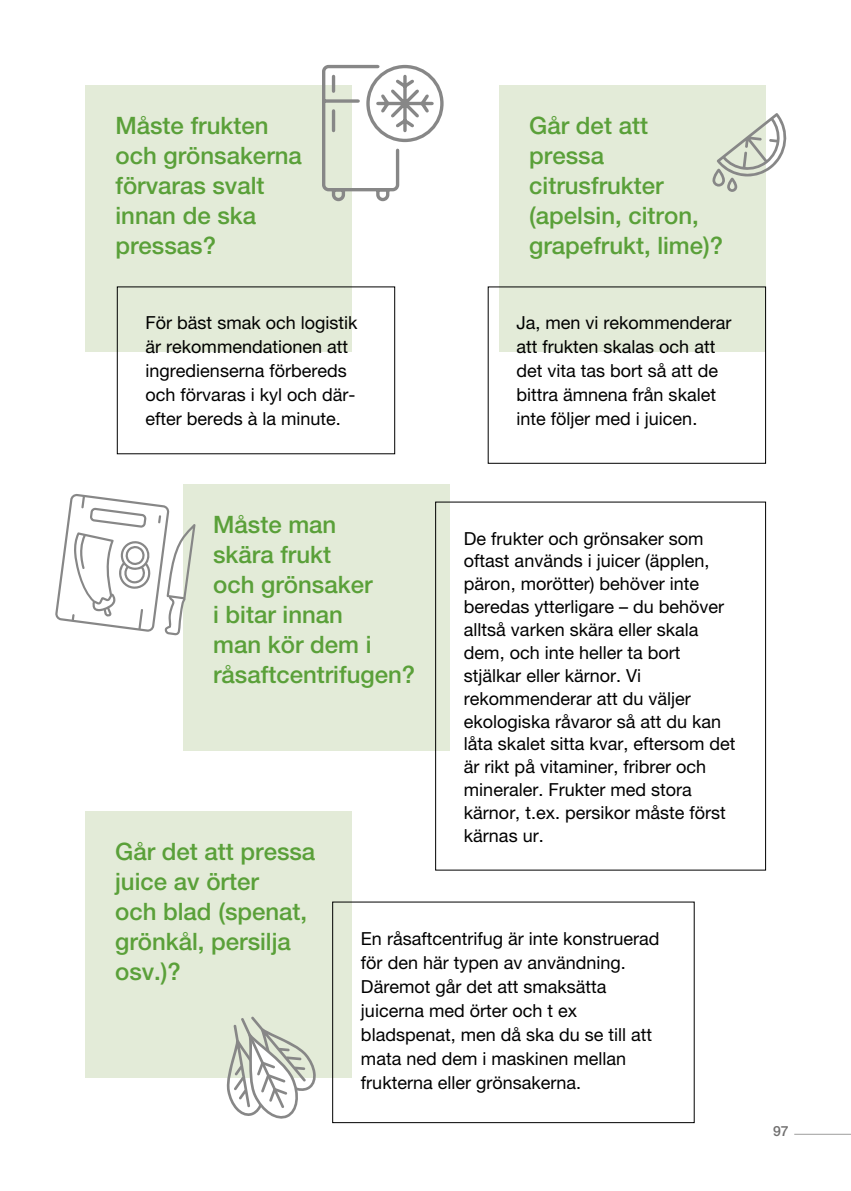
<style>
.page{position:relative;width:851px;height:1191px;background:#fff}
.page>*{position:absolute;margin:0;border:0;box-sizing:border-box;transform-origin:0 0}
.t1{font:500 24px/30px "Helvetica Neue";color:#5aa039}
.t2{font:18px/24px "Helvetica Neue";color:#000}
.t3{font:500 14px "Helvetica Neue";color:#706f6f}
</style>
<div class="page">
<div style="left:85px;top:85px;width:267px;height:266px;background:#e3ebd8"></div>
<div style="left:499px;top:85px;width:266px;height:266px;background:#e3ebd8"></div>
<div style="left:85px;top:811px;width:266px;height:266px;background:#e3ebd8"></div>
<div style="left:183px;top:484px;width:266px;height:266px;background:#e3ebd8"></div>
<div style="left:332px;top:901px;width:362px;height:222px;border:1px solid #000"></div>
<div style="left:117px;top:287px;width:278px;height:167px;border:1px solid #000"></div>
<svg style="left:712px;top:113px;width:75px;height:79px"></svg>
<svg style="left:55px;top:494px;width:140px;height:141px"></svg>
<svg style="left:225px;top:1016px;width:91px;height:103px"></svg>
<svg style="left:322px;top:64px;width:113px;height:138px"></svg>
<hr style="left:794px;top:1133px;width:56px;height:1px;background:#9d9d9c">
<h1 class="t1" style="left:115px;top:110px;width:188px">Måste frukten och grönsakerna förvaras svalt innan de ska pressas?</h1>
<h1 class="t1" style="left:529px;top:110px;width:195px">Går det att pressa citrusfrukter (apelsin, citron, grapefrukt, lime)?</h1>
<p class="t2" style="left:146px;top:311px;width:213px">För bäst smak och logistik är rekommendationen att ingredienserna förbereds och förvaras i kyl och där&shy;efter bereds à la minute.</p>
<p class="t2" style="left:516px;top:311px;width:216px">Ja, men vi rekommenderar att frukten skalas och att det vita tas bort så att de bittra ämnena från skalet inte följer med i juicen.</p>
<h1 class="t1" style="left:213px;top:509px;width:203px">Måste man<br>skära frukt<br>och grönsaker<br>i bitar innan<br>man kör dem i råsaftcentrifugen?</h1>
<p class="t2" style="left:464px;top:526px;width:273px;line-height:22.8px">De frukter och grönsaker som oftast används i juicer (äpplen, päron, morötter) behöver inte beredas ytterligare – du behöver alltså varken skära eller skala dem, och inte heller ta bort stjälkar eller kärnor. Vi rekommenderar att du väljer ekologiska råvaror så att du kan låta skalet sitta kvar, eftersom det är rikt på vitaminer, fribrer och mineraler. Frukter med stora kärnor, t.ex. persikor måste först kärnas ur.</p>
<h1 class="t1" style="left:115px;top:836px;width:202px">Går det att pressa juice av örter<br>och blad (spenat, grönkål, persilja osv.)?</h1>
<p class="t2" style="left:361px;top:926px;width:300px">En råsaftcentrifug är inte konstruerad för den här typen av användning.<br>Däremot går det att smaksätta juicerna med örter och t ex bladspenat, men då ska du se till att mata ned dem i maskinen mellan frukterna eller grönsakerna.</p>
<p class="t3" style="left:772px;top:1123px;width:17px">97</p>
</div>
